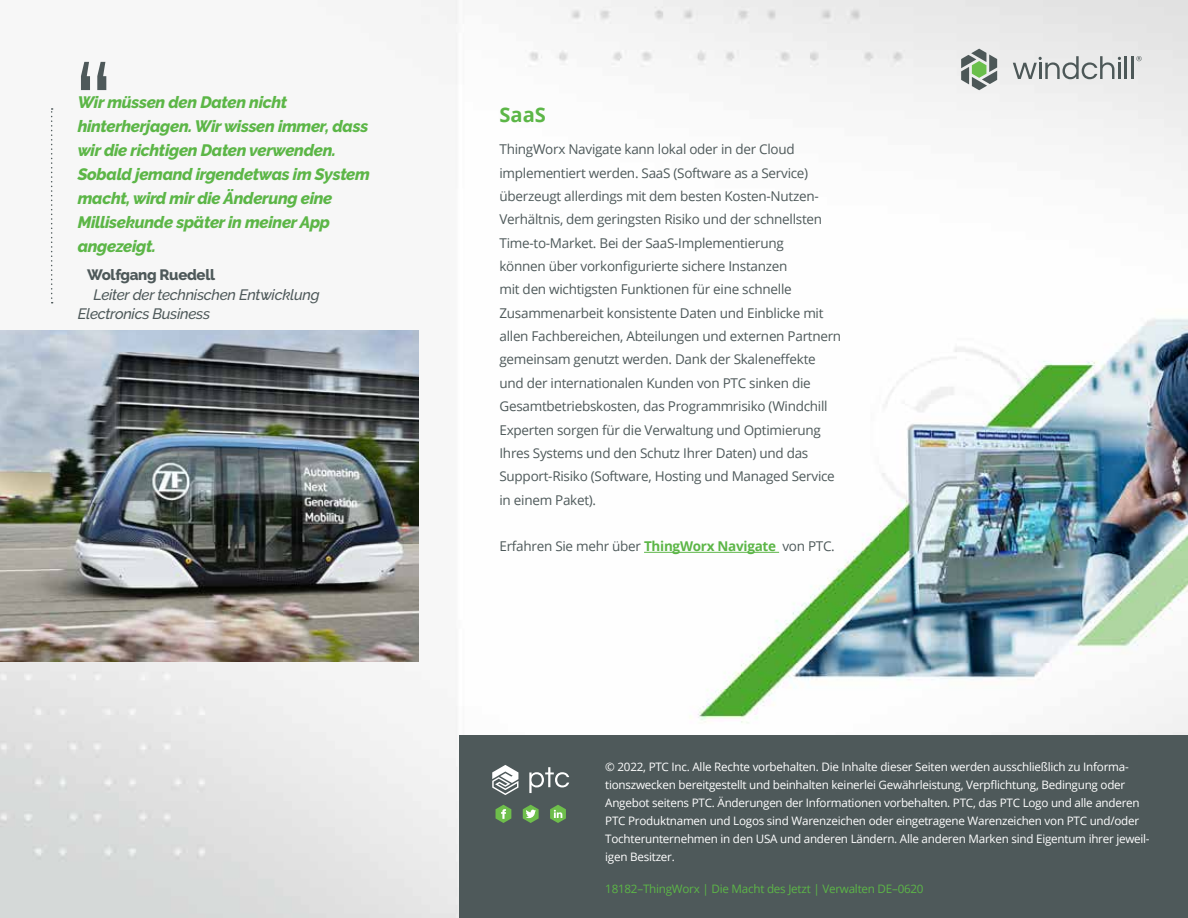
<style>
.page{position:relative;width:1188px;height:918px;background:#fff}
.page>*{position:absolute;margin:0;border:0;box-sizing:border-box;transform-origin:0 0}
.t1{font:135px "PTC Raleway";color:#4e595a}
.t2{font:700 20.1px "Open Sans";color:#5cb647}
.t3{font:italic 800 16.5px/24px "PTC Raleway";letter-spacing:-.02em;color:#5cb647}
.t4{font:italic 500 15px/19.5px "PTC Raleway";letter-spacing:-.02em;color:#4e595a}
.t5{font:800 15px "PTC Raleway";letter-spacing:-.02em;color:#4e595a}
.t6{font:13.5px/23.4px "Open Sans";letter-spacing:-.02em;color:#4e595a}
.t7{font:11.7px/18px "Open Sans";letter-spacing:-.02em;color:#fff}
.t8{font:11.7px "Open Sans";letter-spacing:-.02em;color:#5cb647}
.s1{font-weight:700;color:#5cb647}
</style>
<div class="page">
<img style="left:0;top:0;width:1188px;height:918px">
<img style="left:0;top:330px;width:418px;height:332px">
<svg style="left:51px;top:108px;width:2px;height:195px"></svg>
<hr style="left:1125px;top:56px;width:2px;height:23px;background:#4d5858">
<hr style="left:1131px;top:56px;width:2px;height:23px;background:#4d5858">
<svg style="left:1136px;top:56px;width:6px;height:5px"></svg>
<svg style="left:1013px;top:56px;width:108px;height:23px;background:#bec1c1"></svg>
<svg style="left:961px;top:49px;width:36px;height:41px"></svg>
<hr style="left:644px;top:552px;width:135px;height:1px;background:#5cb647">
<div style="left:459px;top:735px;width:729px;height:183px;background:#4e595a"></div>
<svg style="left:492px;top:765px;width:26px;height:30px"></svg>
<svg style="left:529px;top:767px;width:40px;height:26px"></svg>
<svg style="left:496px;top:805px;width:15px;height:18px"></svg>
<svg style="left:523px;top:805px;width:16px;height:18px"></svg>
<svg style="left:550px;top:805px;width:16px;height:18px"></svg>
<h1 class="t1" style="left:72px;top:34px;width:44px">“</h1>
<p class="t3" style="left:78px;top:90px;width:294px">Wir müssen den Daten nicht hinterherjagen. Wir wissen immer, dass wir die richtigen Daten verwenden.<br>Sobald jemand irgendetwas im System macht, wird mir die Änderung eine<br>Millisekunde später in meiner App angezeigt.</p>
<p class="t5" style="left:87px;top:266px;width:129px">Wolfgang Ruedell</p>
<p class="t4" style="left:78px;top:285px;width:243px;text-indent:16px">Leiter der technischen Entwicklung<br>Electronics Business</p>
<h2 class="t2" style="left:500px;top:100px;width:48px">SaaS</h2>
<p class="t6" style="left:500px;top:137px;width:343px">ThingWorx Navigate kann lokal oder in der Cloud implementiert werden. SaaS (Software as a Service) überzeugt allerdings mit dem besten Kosten-Nutzen-Verhältnis, dem geringsten Risiko und der schnellsten Time-to-Market. Bei der SaaS-Implementierung<br>können über vorkonfigurierte sichere Instanzen<br>mit den wichtigsten Funktionen für eine schnelle Zusammenarbeit konsistente Daten und Einblicke mit allen Fachbereichen, Abteilungen und externen Partnern gemeinsam genutzt werden. Dank der Skaleneffekte und der internationalen Kunden von PTC sinken die Gesamtbetriebskosten, das Programmrisiko (Windchill Experten sorgen für die Verwaltung und Optimierung Ihres Systems und den Schutz Ihrer Daten) und das Support-Risiko (Software, Hosting und Managed Service in einem Paket).</p>
<p class="t6" style="left:500px;top:534px;width:337px">Erfahren Sie mehr über <span class="s1">ThingWorx Navigate</span> von PTC.</p>
<p class="t7" style="left:605px;top:758px;width:546px">© 2022, PTC Inc. Alle Rechte vorbehalten. Die Inhalte dieser Seiten werden ausschließlich zu Informa&shy;tionszwecken bereitgestellt und beinhalten keinerlei Gewährleistung, Verpflichtung, Bedingung oder Angebot seitens PTC. Änderungen der Informationen vorbehalten. PTC, das PTC Logo und alle anderen PTC Produktnamen und Logos sind Warenzeichen oder eingetragene Warenzeichen von PTC und/oder Tochterunternehmen in den USA und anderen Ländern. Alle anderen Marken sind Eigentum ihrer jeweil&shy;igen Besitzer.</p>
<p class="t8" style="left:605px;top:881px;width:320px">18182–ThingWorx | Die Macht des Jetzt | Verwalten DE–0620</p>
</div>
